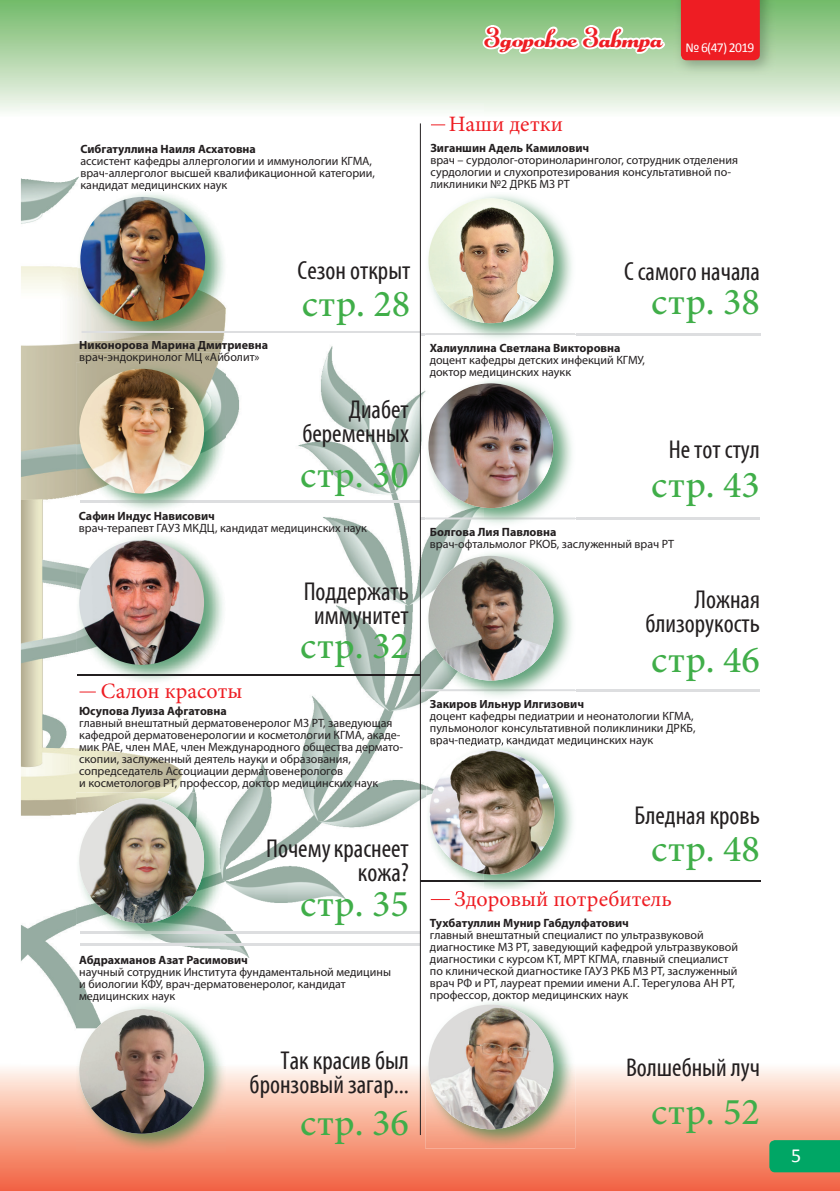
<style>
.page{position:relative;width:840px;height:1191px;background:#fff}
.page>*{position:absolute;margin:0;border:0;box-sizing:border-box;transform-origin:0 0}
.t1{font:500 38px "Minion Pro";letter-spacing:.015em;color:#40ae49}
.t2{font:condensed 26px/24px "Myriad Pro";color:#231f20;text-align:right}
.t3{font:26px "Anna Faustinascript";color:#ee1d23}
.t4{font:22px "Minion Pro";color:#ee1d23}
.t5{font:20px "Calibri";color:#fff}
.t6{font:13.6px "Calibri";letter-spacing:-.05em;color:#fff}
.t7{font:12px/12px "Myriad Pro";color:#231f20}
.t8{font:700 12px "Myriad Pro";color:#231f20}
</style>
<div class="page">
<img style="left:21px;top:123px;width:425px;height:60px">
<img style="left:21px;top:183px;width:65px;height:844px">
<img style="left:219px;top:183px;width:250px;height:880px">
<img style="left:86px;top:692px;width:109px;height:100px">
<img style="left:86px;top:942px;width:133px;height:61px">
<img style="left:81px;top:183px;width:146px;height:8px">
<img style="left:80px;top:341px;width:187px;height:11px">
<img style="left:80px;top:353px;width:179px;height:11px">
<img style="left:80px;top:994px;width:95px;height:8px">
<img style="left:430px;top:700px;width:39px;height:11px">
<img style="left:430px;top:738px;width:53px;height:6px">
<img style="left:96px;top:683px;width:146px;height:20px">
<img style="left:455px;top:893px;width:14px;height:18px">
<svg style="left:0;top:0;width:839px;height:112px;background:#b9dab2"></svg>
<svg style="left:0;top:1065px;width:839px;height:126px;background:#f7a48c"></svg>
<img style="left:673px;top:0;width:101px;height:76px">
<div style="left:680px;top:0;width:79px;height:60px;background:#ee1d23"></div>
<hr style="left:78px;top:674px;width:341px;height:1px;background:#231f20">
<hr style="left:420px;top:880px;width:340px;height:1px;background:#231f20">
<div style="left:769px;top:1140px;width:70px;height:32px;background:#00a665"></div>
<svg style="left:79px;top:691px;width:17px;height:1px"></svg>
<svg style="left:430px;top:124px;width:15px;height:1px"></svg>
<hr style="left:80px;top:943px;width:339px;height:2px;background:#dddee0">
<img style="left:77px;top:191px;width:150px;height:150px">
<img style="left:80px;top:197px;width:125px;height:125px;border-radius:62px">
<svg style="left:430px;top:899px;width:19px;height:1px"></svg>
<hr style="left:80px;top:501px;width:339px;height:2px;background:#dddee0">
<hr style="left:81px;top:331px;width:340px;height:2px;background:#dddee0">
<hr style="left:421px;top:333px;width:339px;height:2px;background:#dddee0">
<hr style="left:420px;top:517px;width:339px;height:2px;background:#dddee0">
<hr style="left:420px;top:689px;width:339px;height:2px;background:#dddee0">
<hr style="left:81px;top:931px;width:339px;height:2px;background:#dddee0">
<hr style="left:419px;top:123px;width:1px;height:1012px;background:#231f20">
<img style="left:76px;top:534px;width:150px;height:150px">
<img style="left:96px;top:683px;width:130px;height:1px">
<img style="left:79px;top:540px;width:125px;height:125px;border-radius:62px">
<img style="left:76px;top:363px;width:150px;height:149px">
<img style="left:80px;top:363px;width:146px;height:1px">
<img style="left:80px;top:501px;width:146px;height:2px">
<img style="left:79px;top:369px;width:125px;height:124px;border-radius:62px">
<img style="left:76px;top:1003px;width:150px;height:149px">
<img style="left:79px;top:1009px;width:125px;height:124px;border-radius:62px">
<img style="left:425px;top:192px;width:147px;height:150px">
<img style="left:428px;top:198px;width:125px;height:125px;border-radius:62px">
<img style="left:425px;top:377px;width:150px;height:150px">
<img style="left:428px;top:383px;width:125px;height:125px;border-radius:62px">
<img style="left:425px;top:550px;width:147px;height:149px">
<img style="left:428px;top:556px;width:125px;height:124px;border-radius:62px">
<img style="left:426px;top:744px;width:150px;height:149px">
<img style="left:483px;top:744px;width:93px;height:3px">
<img style="left:430px;top:744px;width:53px;height:3px">
<img style="left:426px;top:880px;width:150px;height:1px">
<img style="left:483px;top:889px;width:93px;height:4px">
<img style="left:455px;top:889px;width:28px;height:4px">
<img style="left:429px;top:749px;width:125px;height:125px;border-radius:62px">
<img style="left:425px;top:998px;width:150px;height:150px">
<img style="left:428px;top:1004px;width:125px;height:125px;border-radius:62px">
<img style="left:76px;top:792px;width:150px;height:150px">
<img style="left:81px;top:931px;width:145px;height:2px">
<img style="left:79px;top:798px;width:125px;height:125px;border-radius:62px">
<svg style="left:464px;top:0;width:204px;height:83px;background:#afd6a8"></svg>
<p class="t8" style="left:80px;top:141px;width:177px">Сибгатуллина Наиля Асхатовна</p>
<p class="t7" style="left:80px;top:155px;width:296px">ассистент кафедры аллергологии и иммунологии КГМА, врач-аллерголог высшей квалификационной категории, кандидат медицинских наук</p>
<h2 class="t3" style="left:483px;top:22px;width:179px">Здоровое Завтра</h2>
<p class="t6" style="left:685px;top:39px;width:71px">№ 6(47) 2019</p>
<h3 class="t4" style="left:448px;top:109px;width:116px">Наши детки</h3>
<p class="t8" style="left:430px;top:140px;width:160px">Зиганшин Адель Камилович</p>
<p class="t7" style="left:430px;top:154px;width:309px">врач – сурдолог-оториноларинголог, сотрудник отделения сурдологии и слухопротезирования консультативной по&shy;ликлиники №2 ДРКБ МЗ РТ</p>
<h2 class="t2" style="left:297px;top:258px;width:114px">Сезон открыт</h2>
<p class="t8" style="left:79px;top:337px;width:190px">Никонорова Марина Дмитриевна</p>
<p class="t7" style="left:79px;top:351px;width:182px">врач-эндокринолог МЦ «Айболит»</p>
<h1 class="t1" style="left:301px;top:278px;width:110px">стр. 28</h1>
<h2 class="t2" style="left:302px;top:396px;width:108px">Диабет беременных</h2>
<h1 class="t1" style="left:300px;top:449px;width:110px">стр. 30</h1>
<p class="t8" style="left:79px;top:508px;width:137px">Сафин Индус Нависович</p>
<p class="t7" style="left:79px;top:522px;width:289px">врач-терапевт ГАУЗ МКДЦ, кандидат медицинских наук</p>
<h2 class="t2" style="left:303px;top:579px;width:107px;text-align:center">Поддержать иммунитет</h2>
<h3 class="t4" style="left:101px;top:676px;width:143px">Салон красоты</h3>
<h1 class="t1" style="left:300px;top:620px;width:110px">стр. 32</h1>
<p class="t8" style="left:79px;top:703px;width:149px">Юсупова Луиза Афгатовна</p>
<p class="t7" style="left:79px;top:717px;width:325px">главный внештатный дерматовенеролог МЗ РТ, заведующая кафедрой дерматовенерологии и косметологии КГМА, акаде&shy;мик РАЕ, член МАЕ, член Международного общества дермато&shy;скопии, заслуженный деятель науки и образования, сопредседатель Ассоциации дерматовенерологов<br>и косметологов РТ, профессор, доктор медицинских наук</p>
<h2 class="t2" style="left:266px;top:836px;width:144px">Почему краснеет кожа?</h2>
<h1 class="t1" style="left:300px;top:878px;width:110px">стр. 35</h1>
<p class="t8" style="left:79px;top:952px;width:170px">Абдрахманов Азат Расимович</p>
<p class="t7" style="left:79px;top:965px;width:313px">научный сотрудник Института фундаментальной медицины и биологии КФУ, врач-дерматовенеролог, кандидат медицинских наук</p>
<h2 class="t2" style="left:249px;top:1047px;width:161px">Так красив был бронзовый загар...</h2>
<h1 class="t1" style="left:300px;top:1096px;width:110px">стр. 36</h1>
<h2 class="t2" style="left:623px;top:259px;width:137px">С самого начала</h2>
<h1 class="t1" style="left:651px;top:276px;width:110px">стр. 38</h1>
<p class="t8" style="left:429px;top:340px;width:192px">Халиуллина Светлана Викторовна</p>
<p class="t7" style="left:429px;top:354px;width:217px">доцент кафедры детских инфекций КГМУ, доктор медицинских наукк</p>
<h2 class="t2" style="left:668px;top:437px;width:93px">Не тот стул</h2>
<h1 class="t1" style="left:651px;top:459px;width:110px">стр. 43</h1>
<p class="t8" style="left:429px;top:524px;width:128px">Болгова Лия Павловна</p>
<p class="t7" style="left:429px;top:537px;width:245px">врач-офтальмолог РКОБ, заслуженный врач РТ</p>
<h2 class="t2" style="left:645px;top:587px;width:116px">Ложная близорукость</h2>
<h1 class="t1" style="left:651px;top:634px;width:110px">стр. 46</h1>
<p class="t8" style="left:429px;top:696px;width:155px">Закиров Ильнур Илгизович</p>
<p class="t7" style="left:429px;top:710px;width:267px">доцент кафедры педиатрии и неонатологии КГМА, пульмонолог консультативной поликлиники ДРКБ, врач-педиатр, кандидат медицинских наук</p>
<h2 class="t2" style="left:634px;top:803px;width:127px">Бледная кровь</h2>
<h1 class="t1" style="left:651px;top:823px;width:110px">стр. 48</h1>
<h3 class="t4" style="left:454px;top:883px;width:219px">Здоровый потребитель</h3>
<p class="t8" style="left:429px;top:914px;width:200px">Тухбатуллин Мунир Габдулфатович</p>
<p class="t7" style="left:429px;top:928px;width:309px">главный внештатный специалист по ультразвуковой диагностике МЗ РТ, заведующий кафедрой ультразвуковой диагностики с курсом КТ, МРТ КГМА, главный специалист по клинической диагностике ГАУЗ РКБ МЗ РТ, заслуженный врач РФ и РТ, лауреат премии имени А.Г. Терегулова АН РТ, профессор, доктор медицинских наук</p>
<h2 class="t2" style="left:625px;top:1055px;width:135px">Волшебный луч</h2>
<h1 class="t1" style="left:651px;top:1085px;width:110px">стр. 52</h1>
<h3 class="t5" style="left:790px;top:1142px;width:12px">5</h3>
</div>
